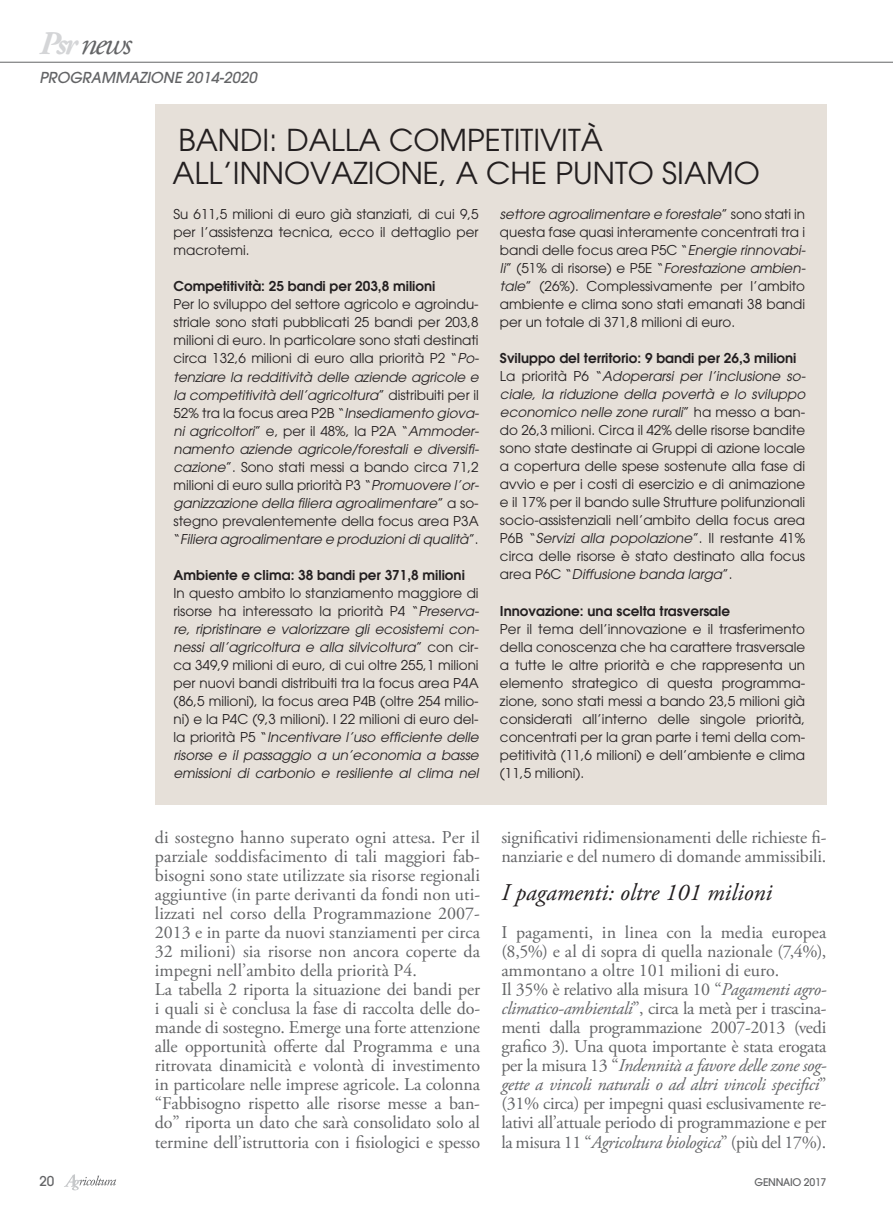
<style>
.page{position:relative;width:893px;height:1212px;background:#fff}
.page>*{position:absolute;margin:0;border:0;box-sizing:border-box;transform-origin:0 0}
.t1{font:italic 33px "Adobe Garamond Pro";color:#636466}
.t2{font:30px/33px "Avant Garde";color:#231f20}
.t3{font:italic 24px "Adobe Garamond Pro";color:#231f20}
.t4{font:18px/19px "Adobe Garamond Pro";letter-spacing:-.01em;color:#636466}
.t5{font:italic 500 15px "Avant Garde";color:#636466}
.t6{font:13.5px/18px "Avant Garde";color:#231f20;text-align:justify}
.t7{font:600 13.5px "Avant Garde";color:#231f20}
.t8{font:500 13.5px "Avant Garde";color:#636466}
.t9{font:500 10.5px "Avant Garde";letter-spacing:-.025em;color:#636466}
.s1{font-weight:700;color:#d4d5d7}
.s2{font-style:italic}
.s3{font-weight:600}
</style>
<div class="page">
<div style="left:155px;top:104px;width:671px;height:700px;background:#e6e0d9"></div>
<svg style="left:64px;top:1174px;width:52px;height:16px"></svg>
<hr style="left:0;top:62px;width:893px;height:1px;background:#636466">
<h1 class="t1" style="left:39px;top:27px;width:94px"><span class="s1">Psr</span> news</h1>
<p class="t5" style="left:39px;top:72px;width:219px">PROGRAMMAZIONE 2014-2020</p>
<h2 class="t2" style="left:172px;top:126px;width:589px">BANDI: DALLA COMPETITIVITÀ<br>ALL’INNOVAZIONE, A CHE PUNTO SIAMO</h2>
<p class="t6" style="left:173px;top:207px;width:307px">Su 611,5 milioni di euro già stanziati, di cui 9,5 per l’assistenza tecnica, ecco il dettaglio per macrotemi.</p>
<p class="t7" style="left:173px;top:281px;width:263px">Competitività: 25 bandi per 203,8 milioni</p>
<p class="t6" style="left:173px;top:297px;width:307px">Per lo sviluppo del settore agricolo e agroindu&shy;striale sono stati pubblicati 25 bandi per 203,8 milioni di euro. In particolare sono stati destinati circa 132,6 milioni di euro alla priorità P2 “<span class="s2">Po&shy;tenziare la redditività delle aziende agricole e la competitività dell’agricoltura</span>” distribuiti per il 52% tra la focus area P2B “<span class="s2">Insediamento giova&shy;ni agricoltori</span>” e, per il 48%, la P2A “<span class="s2">Ammoder&shy;namento aziende agricole/forestali e diversifi&shy;cazione</span>”. Sono stati messi a bando circa 71,2 milioni di euro sulla priorità P3 “<span class="s2">Promuovere l’or&shy;ganizzazione della filiera agroalimentare</span>” a so&shy;stegno prevalentemente della focus area P3A “<span class="s2">Filiera agroalimentare e produzioni di qualità</span>”.</p>
<p class="t7" style="left:173px;top:569px;width:293px">Ambiente e clima: 38 bandi per 371,8 milioni</p>
<p class="t6" style="left:173px;top:584px;width:307px">In questo ambito lo stanziamento maggiore di risorse ha interessato la priorità P4 “<span class="s2">Preserva&shy;re, ripristinare e valorizzare gli ecosistemi con&shy;nessi all’agricoltura e alla silvicoltura</span>” con cir&shy;ca 349,9 milioni di euro, di cui oltre 255,1 milioni per nuovi bandi distribuiti tra la focus area P4A (86,5 milioni), la focus area P4B (oltre 254 milio&shy;ni) e la P4C (9,3 milioni). I 22 milioni di euro del&shy;la priorità P5 “<span class="s2">Incentivare l’uso efficiente delle risorse e il passaggio a un’economia a basse emissioni di carbonio e resiliente al clima nel</span></p>
<p class="t6" style="left:500px;top:206px;width:307px"><span class="s2">settore agroalimentare e forestale</span>” sono stati in questa fase quasi interamente concentrati tra i bandi delle focus area P5C “<span class="s2">Energie rinnovabi&shy;li</span>” (51% di risorse) e P5E “<span class="s2">Forestazione ambien&shy;tale</span>” (26%). Complessivamente per l’ambito ambiente e clima sono stati emanati 38 bandi per un totale di 371,8 milioni di euro.</p>
<p class="t6" style="left:500px;top:350px;width:307px;text-align:left"><span class="s3">Sviluppo del territorio: 9 bandi per 26,3 milioni </span>La priorità P6 “<span class="s2">Adoperarsi per l’inclusione so&shy;ciale, la riduzione della povertà e lo sviluppo economico nelle zone rurali</span>” ha messo a ban&shy;do 26,3 milioni. Circa il 42% delle risorse bandite sono state destinate ai Gruppi di azione locale a copertura delle spese sostenute alla fase di avvio e per i costi di esercizio e di animazione e il 17% per il bando sulle Strutture polifunzionali socio-assistenziali nell’ambito della focus area P6B “<span class="s2">Servizi alla popolazione</span>”. Il restante 41% circa delle risorse è stato destinato alla focus area P6C “<span class="s2">Diffusione banda larga</span>”.</p>
<p class="t7" style="left:500px;top:605px;width:232px">Innovazione: una scelta trasversale</p>
<p class="t6" style="left:500px;top:620px;width:307px">Per il tema dell’innovazione e il trasferimento della conoscenza che ha carattere trasversale a tutte le altre priorità e che rappresenta un elemento strategico di questa programma&shy;zione, sono stati messi a bando 23,5 milioni già considerati all’interno delle singole priorità, concentrati per la gran parte i temi della com&shy;petitività (11,6 milioni) e dell’ambiente e clima (11,5 milioni).</p>
<p class="t8" style="left:39px;top:1175px;width:16px">20</p>
<p class="t4" style="left:155px;top:828px;width:327px">di sostegno hanno superato ogni attesa. Per il parziale soddisfacimento di tali maggiori fab&shy;bisogni sono state utilizzate sia risorse regionali aggiuntive (in parte derivanti da fondi non uti&shy;lizzati nel corso della Programmazione 2007- 2013 e in parte da nuovi stanziamenti per circa 32 milioni) sia risorse non ancora coperte da impegni nell’ambito della priorità P4.<br>La tabella 2 riporta la situazione dei bandi per i quali si è conclusa la fase di raccolta delle do&shy;mande di sostegno. Emerge una forte attenzione alle opportunità offerte dal Programma e una ritrovata dinamicità e volontà di investimento in particolare nelle imprese agricole. La colonna “Fabbisogno rispetto alle risorse messe a ban&shy;do” riporta un dato che sarà consolidato solo al termine dell’istruttoria con i fisiologici e spesso</p>
<h3 class="t4" style="left:501px;top:827px;width:326px">significativi ridimensionamenti delle richieste fi&shy;nanziarie e del numero di domande ammissibili.</h3>
<h3 class="t3" style="left:501px;top:880px;width:272px">I pagamenti: oltre 101 milioni</h3>
<p class="t4" style="left:501px;top:923px;width:326px">I pagamenti, in linea con la media europea (8,5%) e al di sopra di quella nazionale (7,4%), ammontano a oltre 101 milioni di euro.<br>Il 35% è relativo alla misura 10 “<span class="s2">Pagamenti agro&shy;climatico-ambientali</span>”, circa la metà per i trascina&shy;menti dalla programmazione 2007-2013 (vedi grafico 3). Una quota importante è stata erogata per la misura 13 “<span class="s2">Indennità a favore delle zone sog&shy;gette a vincoli naturali o ad altri vincoli specifici</span>” (31% circa) per impegni quasi esclusivamente re&shy;lativi all’attuale periodo di programmazione e per la misura 11 “<span class="s2">Agricoltura biologica</span>” (più del 17%).</p>
<p class="t9" style="left:754px;top:1177px;width:73px">GENNAIO 2017</p>
</div>
